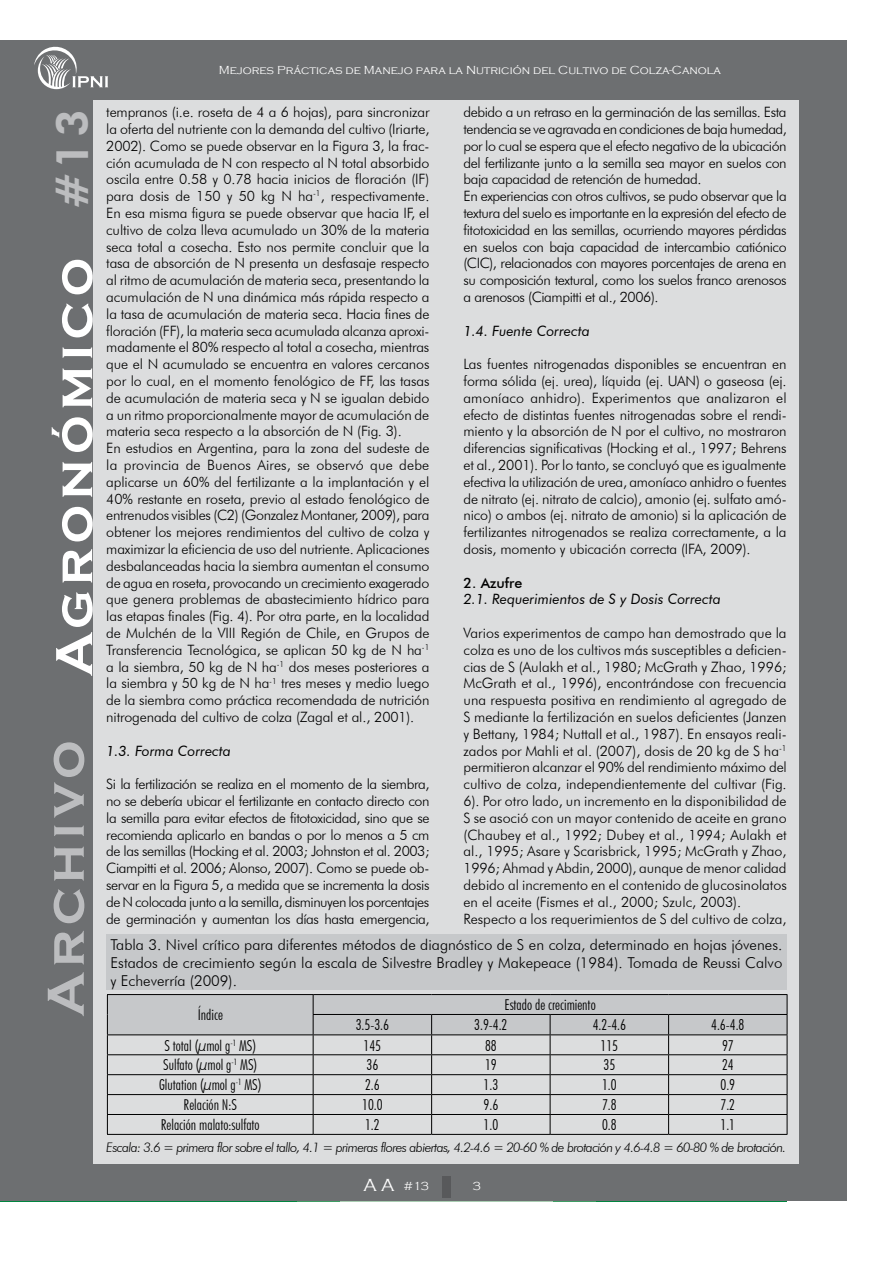
<style>
.page{position:relative;width:893px;height:1263px;background:#fff}
.page>*{position:absolute;margin:0;border:0;box-sizing:border-box;transform-origin:0 0}
.t1{font:700 54px "Copperplate Gothic";color:#fff}
.t2{font:300 condensed 15px "Futura BT";color:#000}
.t3{font:300 15px/18px "Futura BT";color:#000;text-align:justify}
.t4{font:300 14.25px/16.8px "Futura BT";letter-spacing:-.01em;color:#000}
.t5{font:300 14.25px/16.8px "Futura BT";letter-spacing:-.03em;color:#000}
.t6{font:italic 14.25px "Futura BT";color:#000}
.t7{font:500 14.25px "Futura BT";color:#000}
.t8{font:italic 300 13.2px "Futura BT";letter-spacing:-.05em;color:#000}
.t9{font:300 12px "Copperplate Gothic";color:#fff}
.s1{font-family:"Futura BT";font-weight:800;font-size:45px;color:#bcbdbf}
.s2{font-size:18px}
</style>
<div class="page">
<div style="left:0;top:40px;width:846px;height:1161px;background:#6d6f71"></div>
<div style="left:443px;top:1176px;width:8px;height:21px;background:#58595b"></div>
<div style="left:94px;top:100px;width:705px;height:1063px;background:#dcddde"></div>
<svg style="left:34px;top:47px;width:74px;height:42px"></svg>
<svg style="left:107px;top:994px;width:681px;height:140px"></svg>
<hr style="left:107px;top:1134px;width:206px;height:1px;background:#000">
<hr style="left:313px;top:1134px;width:119px;height:1px;background:#000">
<hr style="left:432px;top:1134px;width:118px;height:1px;background:#000">
<hr style="left:550px;top:1134px;width:119px;height:1px;background:#000">
<hr style="left:669px;top:1134px;width:118px;height:1px;background:#000">
<div style="left:106px;top:934px;width:681px;height:56px;background:#c6c8ca"></div>
<p class="t9" style="left:219px;top:63px;width:504px">Mejores Prácticas de Manejo para la Nutrición del Cultivo de Colza-Canola</p>
<h1 class="t1" style="left:44px;top:1016px;width:909px;rotate:-90deg"><sup>Archivo</sup> Agronómico <span class="s1">#13</span></h1>
<p class="t4" style="left:106px;top:104px;width:325px">tempranos (i.e. roseta de 4 a 6 hojas), para sincronizar la oferta del nutriente con la demanda del cultivo (Iriarte, 2002). Como se puede observar en la Figura 3, la frac&shy;ción acumulada de N con respecto al N total absorbido oscila entre 0.58 y 0.78 hacia inicios de floración (IF) para dosis de 150 y 50 kg N ha<sup>-1</sup>, respectivamente.<br>En esa misma figura se puede observar que hacia IF, el cultivo de colza lleva acumulado un 30% de la materia seca total a cosecha. Esto nos permite concluir que la tasa de absorción de N presenta un desfasaje respecto al ritmo de acumulación de materia seca, presentando la acumulación de N una dinámica más rápida respecto a la tasa de acumulación de materia seca. Hacia fines de floración (FF), la materia seca acumulada alcanza aproxi&shy;madamente el 80% respecto al total a cosecha, mientras que el N acumulado se encuentra en valores cercanos por lo cual, en el momento fenológico de FF, las tasas de acumulación de materia seca y N se igualan debido a un ritmo proporcionalmente mayor de acumulación de materia seca respecto a la absorción de N (Fig. 3).<br>En estudios en Argentina, para la zona del sudeste de la provincia de Buenos Aires, se observó que debe aplicarse un 60% del fertilizante a la implantación y el 40% restante en roseta, previo al estado fenológico de entrenudos visibles (C2) (Gonzalez Montaner, 2009), para obtener los mejores rendimientos del cultivo de colza y maximizar la eficiencia de uso del nutriente. Aplicaciones desbalanceadas hacia la siembra aumentan el consumo de agua en roseta, provocando un crecimiento exagerado que genera problemas de abastecimiento hídrico para las etapas finales (Fig. 4). Por otra parte, en la localidad de Mulchén de la VIII Región de Chile, en Grupos de Transferencia Tecnológica, se aplican 50 kg de N ha<sup>-1 </sup>a la siembra, 50 kg de N ha<sup>-1</sup> dos meses posteriores a la siembra y 50 kg de N ha<sup>-1</sup> tres meses y medio luego de la siembra como práctica recomendada de nutrición nitrogenada del cultivo de colza (Zagal et al., 2001).</p>
<p class="t5" style="left:463px;top:104px;width:325px">debido a un retraso en la germinación de las semillas. Esta tendencia se ve agravada en condiciones de baja humedad, por lo cual se espera que el efecto negativo de la ubicación del fertilizante junto a la semilla sea mayor en suelos con baja capacidad de retención de humedad.<br>En experiencias con otros cultivos, se pudo observar que la textura del suelo es importante en la expresión del efecto de fitotoxicidad en las semillas, ocurriendo mayores pérdidas en suelos con baja capacidad de intercambio catiónico (CIC), relacionados con mayores porcentajes de arena en su composición textural, como los suelos franco arenosos a arenosos (Ciampitti et al., 2006).</p>
<p class="t6" style="left:463px;top:322px;width:128px">1.4. Fuente Correcta</p>
<p class="t4" style="left:463px;top:356px;width:325px;text-align:justify">Las fuentes nitrogenadas disponibles se encuentran en forma sólida (ej. urea), líquida (ej. UAN) o gaseosa (ej. amoníaco anhidro). Experimentos que analizaron el efecto de distintas fuentes nitrogenadas sobre el rendi&shy;miento y la absorción de N por el cultivo, no mostraron diferencias significativas (Hocking et al., 1997; Behrens et al., 2001). Por lo tanto, se concluyó que es igualmente efectiva la utilización de urea, amoníaco anhidro o fuentes de nitrato (ej. nitrato de calcio), amonio (ej. sulfato amó&shy;nico) o ambos (ej. nitrato de amonio) si la aplicación de fertilizantes nitrogenados se realiza correctamente, a la dosis, momento y ubicación correcta (IFA, 2009).</p>
<p class="t7" style="left:463px;top:574px;width:60px">2. Azufre</p>
<p class="t6" style="left:463px;top:591px;width:259px">2.1. Requerimientos de S y Dosis Correcta</p>
<p class="t4" style="left:463px;top:624px;width:325px">Varios experimentos de campo han demostrado que la colza es uno de los cultivos más susceptibles a deficien&shy;cias de S (Aulakh et al., 1980; McGrath y Zhao, 1996; McGrath et al., 1996), encontrándose con frecuencia una respuesta positiva en rendimiento al agregado de S mediante la fertilización en suelos deficientes (Janzen y Bettany, 1984; Nuttall et al., 1987). En ensayos reali&shy;zados por Mahli et al. (2007), dosis de 20 kg de S ha<sup>-1 </sup>permitieron alcanzar el 90% del rendimiento máximo del cultivo de colza, independientemente del cultivar (Fig.<br>6). Por otro lado, un incremento en la disponibilidad de S se asoció con un mayor contenido de aceite en grano (Chaubey et al., 1992; Dubey et al., 1994; Aulakh et al., 1995; Asare y Scarisbrick, 1995; McGrath y Zhao, 1996; Ahmad y Abdin, 2000), aunque de menor calidad debido al incremento en el contenido de glucosinolatos en el aceite (Fismes et al., 2000; Szulc, 2003).<br>Respecto a los requerimientos de S del cultivo de colza,</p>
<p class="t6" style="left:106px;top:742px;width:126px">1.3. Forma Correcta</p>
<p class="t4" style="left:106px;top:776px;width:325px;text-align:justify">Si la fertilización se realiza en el momento de la siembra, no se debería ubicar el fertilizante en contacto directo con la semilla para evitar efectos de fitotoxicidad, sino que se recomienda aplicarlo en bandas o por lo menos a 5 cm de las semillas (Hocking et al. 2003; Johnston et al. 2003; Ciampitti et al. 2006; Alonso, 2007). Como se puede ob&shy;servar en la Figura 5, a medida que se incrementa la dosis de N colocada junto a la semilla, disminuyen los porcentajes de germinación y aumentan los días hasta emergencia,</p>
<p class="t3" style="left:111px;top:935px;width:673px">Tabla 3. Nivel crítico para diferentes métodos de diagnóstico de S en colza, determinado en hojas jóvenes.<br>Estados de crecimiento según la escala de Silvestre Bradley y Makepeace (1984). Tomada de Reussi Calvo y Echeverría (2009).</p>
<p class="t2" style="left:504px;top:996px;width:93px">Estado de crecimiento</p>
<p class="t2" style="left:198px;top:1006px;width:27px">Índice</p>
<p class="t2" style="left:356px;top:1016px;width:35px">3.5-3.6</p>
<p class="t2" style="left:474px;top:1016px;width:35px">3.9-4.2</p>
<p class="t2" style="left:593px;top:1016px;width:35px">4.2-4.6</p>
<p class="t2" style="left:711px;top:1016px;width:35px">4.6-4.8</p>
<p class="t2" style="left:164px;top:1036px;width:93px">S total (µmol g<sup>-1</sup> MS)</p>
<p class="t2" style="left:364px;top:1036px;width:19px">145</p>
<p class="t2" style="left:485px;top:1036px;width:13px">88</p>
<p class="t2" style="left:601px;top:1036px;width:19px">115</p>
<p class="t2" style="left:722px;top:1036px;width:13px">97</p>
<p class="t2" style="left:163px;top:1056px;width:96px">Sulfato (µmol g<sup>-1</sup> MS)</p>
<p class="t2" style="left:367px;top:1056px;width:13px">36</p>
<p class="t2" style="left:485px;top:1056px;width:13px">19</p>
<p class="t2" style="left:603px;top:1056px;width:13px">35</p>
<p class="t2" style="left:722px;top:1056px;width:13px">24</p>
<p class="t2" style="left:159px;top:1076px;width:104px">Glutation (µmol g<sup>-1</sup> MS)</p>
<p class="t2" style="left:365px;top:1076px;width:16px">2.6</p>
<p class="t2" style="left:484px;top:1076px;width:16px">1.3</p>
<p class="t2" style="left:602px;top:1076px;width:16px">1.0</p>
<p class="t2" style="left:720px;top:1076px;width:16px">0.9</p>
<p class="t2" style="left:184px;top:1096px;width:55px">Relación N:S</p>
<p class="t2" style="left:362px;top:1096px;width:22px">10.0</p>
<p class="t2" style="left:484px;top:1096px;width:16px">9.6</p>
<p class="t2" style="left:602px;top:1096px;width:16px">7.8</p>
<p class="t2" style="left:720px;top:1096px;width:16px">7.2</p>
<p class="t2" style="left:161px;top:1116px;width:100px">Relación malato:sulfato</p>
<p class="t2" style="left:365px;top:1116px;width:16px">1.2</p>
<p class="t2" style="left:484px;top:1116px;width:16px">1.0</p>
<p class="t2" style="left:602px;top:1116px;width:16px">0.8</p>
<p class="t2" style="left:720px;top:1116px;width:16px">1.1</p>
<p class="t8" style="left:106px;top:1140px;width:681px">Escala: 3.6 = primera flor sobre el tallo, 4.1 = primeras flores abiertas, 4.2-4.6 = 20-60 % de brotación y 4.6-4.8 = 60-80 % de brotación.</p>
<p class="t9" style="left:472px;top:1179px;width:9px">3</p>
<p class="t9" style="left:363px;top:1180px;width:66px"><span class="s2">A A</span> #13</p>
</div>
